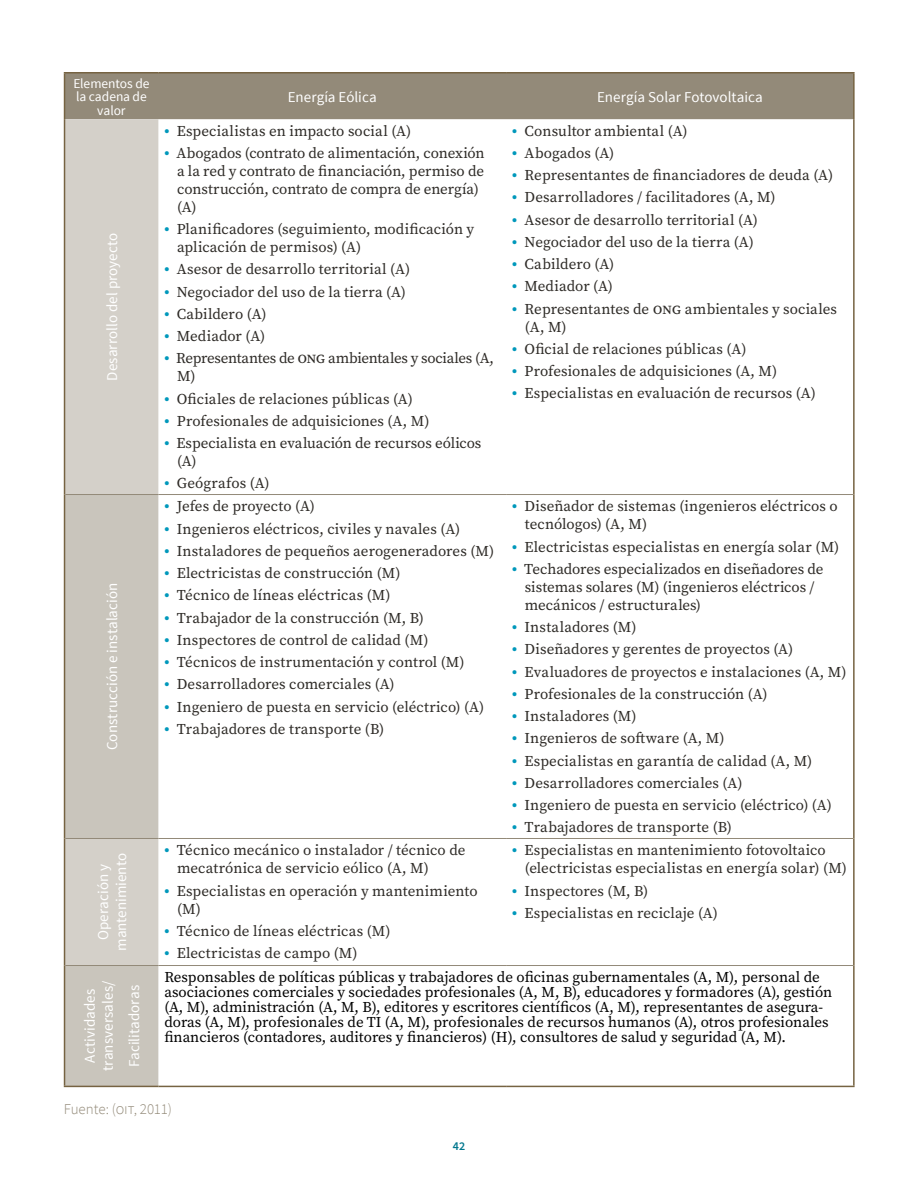
<style>
.page{position:relative;width:918px;height:1188px;background:#fff}
.page>*{position:absolute;margin:0;border:0;box-sizing:border-box;transform-origin:0 0}
.t1{font:15px/18px "Source Serif Pro";letter-spacing:.005em;color:#2d2a26}
.t2{font:15px/15px "Source Serif Pro";color:#000}
.t3{font:15px/18px "Source Sans Pro";color:#fff;text-align:center}
.t4{font:15px/18px "Source Serif Pro";letter-spacing:-.015em;color:#2d2a26}
.t5{font:300 15px "Source Sans Pro";letter-spacing:-.005em;color:#938a79}
.t6{font:13.5px/13.5px "Source Sans Pro";letter-spacing:-.005em;color:#fff;text-align:center}
.t7{font:600 12px "Source Sans Pro";color:#00778e}
.s1{font-weight:700;color:#0098bb}
</style>
<div class="page">
<div style="left:65px;top:74px;width:788px;height:45px;background:#938a79"></div>
<div style="left:65px;top:119px;width:93px;height:375px;background:#d4d0c9"></div>
<svg style="left:65px;top:495px;width:93px;height:591px;background:#cbc6be"></svg>
<hr style="left:64px;top:72px;width:94px;height:2px;background:#766342">
<hr style="left:64px;top:74px;width:1px;height:45px;background:#766342">
<hr style="left:158px;top:72px;width:348px;height:2px;background:#766342">
<hr style="left:506px;top:72px;width:349px;height:2px;background:#766342">
<hr style="left:853px;top:74px;width:2px;height:45px;background:#766342">
<hr style="left:64px;top:119px;width:1px;height:376px;background:#766342">
<hr style="left:853px;top:119px;width:2px;height:376px;background:#766342">
<hr style="left:64px;top:495px;width:1px;height:343px;background:#766342">
<hr style="left:853px;top:495px;width:2px;height:343px;background:#766342">
<hr style="left:64px;top:838px;width:1px;height:128px;background:#766342">
<hr style="left:853px;top:838px;width:2px;height:128px;background:#766342">
<hr style="left:64px;top:966px;width:1px;height:120px;background:#766342">
<hr style="left:853px;top:966px;width:2px;height:120px;background:#766342">
<hr style="left:64px;top:1086px;width:94px;height:1px;background:#766342">
<hr style="left:158px;top:1086px;width:348px;height:1px;background:#766342">
<hr style="left:506px;top:1086px;width:349px;height:1px;background:#766342">
<hr style="left:65px;top:494px;width:93px;height:1px;background:#938a79">
<hr style="left:158px;top:494px;width:348px;height:1px;background:#938a79">
<hr style="left:506px;top:494px;width:347px;height:1px;background:#938a79">
<hr style="left:65px;top:838px;width:93px;height:1px;background:#938a79">
<hr style="left:158px;top:838px;width:348px;height:1px;background:#938a79">
<hr style="left:506px;top:838px;width:347px;height:1px;background:#938a79">
<hr style="left:65px;top:965px;width:93px;height:1px;background:#938a79">
<hr style="left:158px;top:965px;width:348px;height:1px;background:#938a79">
<hr style="left:506px;top:965px;width:347px;height:1px;background:#938a79">
<p class="t6" style="left:73px;top:77px;width:78px">Elementos de la cadena de valor</p>
<p class="t3" style="left:103px;top:381px;width:149px;rotate:-90deg">Desarrollo del proyecto</p>
<p class="t3" style="left:103px;top:750px;width:169px;rotate:-90deg">Construcción e instalación</p>
<p class="t3" style="left:288px;top:88px;width:90px">Energía Eólica</p>
<p class="t3" style="left:597px;top:88px;width:167px">Energía Solar Fotovoltaica</p>
<p class="t1" style="left:164px;top:122px;width:248px"><span class="s1">•</span> Especialistas en impacto social (A)</p>
<p class="t4" style="left:177px;top:144px;width:309px;text-indent:-13px"><span class="s1">•</span> Abogados (contrato de alimentación, conexión a la red y contrato de financiación, permiso de construcción, contrato de compra de energía) (A)</p>
<p class="t1" style="left:177px;top:220px;width:299px;text-indent:-13px"><span class="s1">•</span> Planificadores (seguimiento, modificación y aplicación de permisos) (A)</p>
<p class="t1" style="left:164px;top:260px;width:247px"><span class="s1">•</span> Asesor de desarrollo territorial (A)</p>
<p class="t1" style="left:164px;top:283px;width:243px"><span class="s1">•</span> Negociador del uso de la tierra (A)</p>
<p class="t1" style="left:164px;top:305px;width:104px"><span class="s1">•</span> Cabildero (A)</p>
<p class="t1" style="left:164px;top:327px;width:102px"><span class="s1">•</span> Mediador (A)</p>
<p class="t1" style="left:177px;top:349px;width:318px;text-indent:-13px"><span class="s1">•</span> Representantes de ong ambientales y sociales (A,<br>M)</p>
<p class="t1" style="left:164px;top:390px;width:250px"><span class="s1">•</span> Oficiales de relaciones públicas (A)</p>
<p class="t1" style="left:164px;top:412px;width:267px"><span class="s1">•</span> Profesionales de adquisiciones (A, M)</p>
<p class="t1" style="left:177px;top:434px;width:306px;text-indent:-13px"><span class="s1">•</span> Especialista en evaluación de recursos eólicos (A)</p>
<p class="t1" style="left:164px;top:474px;width:107px"><span class="s1">•</span> Geógrafos (A)</p>
<p class="t1" style="left:164px;top:497px;width:152px"><span class="s1">•</span> Jefes de proyecto (A)</p>
<p class="t1" style="left:164px;top:520px;width:297px"><span class="s1">•</span> Ingenieros eléctricos, civiles y navales (A)</p>
<p class="t1" style="left:164px;top:542px;width:331px"><span class="s1">•</span> Instaladores de pequeños aerogeneradores (M)</p>
<p class="t1" style="left:164px;top:564px;width:238px"><span class="s1">•</span> Electricistas de construcción (M)</p>
<p class="t1" style="left:164px;top:586px;width:228px"><span class="s1">•</span> Técnico de líneas eléctricas (M)</p>
<p class="t1" style="left:164px;top:609px;width:261px"><span class="s1">•</span> Trabajador de la construcción (M, B)</p>
<p class="t1" style="left:164px;top:631px;width:266px"><span class="s1">•</span> Inspectores de control de calidad (M)</p>
<p class="t1" style="left:164px;top:653px;width:302px"><span class="s1">•</span> Técnicos de instrumentación y control (M)</p>
<p class="t1" style="left:164px;top:675px;width:232px"><span class="s1">•</span> Desarrolladores comerciales (A)</p>
<p class="t1" style="left:164px;top:698px;width:321px"><span class="s1">•</span> Ingeniero de puesta en servicio (eléctrico) (A)</p>
<p class="t1" style="left:164px;top:720px;width:221px"><span class="s1">•</span> Trabajadores de transporte (B)</p>
<p class="t1" style="left:512px;top:122px;width:177px"><span class="s1">•</span> Consultor ambiental (A)</p>
<p class="t1" style="left:512px;top:144px;width:104px"><span class="s1">•</span> Abogados (A)</p>
<p class="t1" style="left:512px;top:166px;width:323px"><span class="s1">•</span> Representantes de financiadores de deuda (A)</p>
<p class="t1" style="left:512px;top:188px;width:265px"><span class="s1">•</span> Desarrolladores / facilitadores (A, M)</p>
<p class="t1" style="left:512px;top:211px;width:247px"><span class="s1">•</span> Asesor de desarrollo territorial (A)</p>
<p class="t1" style="left:512px;top:233px;width:243px"><span class="s1">•</span> Negociador del uso de la tierra (A)</p>
<p class="t1" style="left:512px;top:255px;width:104px"><span class="s1">•</span> Cabildero (A)</p>
<p class="t1" style="left:512px;top:277px;width:102px"><span class="s1">•</span> Mediador (A)</p>
<p class="t1" style="left:525px;top:300px;width:314px;text-indent:-13px"><span class="s1">•</span> Representantes de ong ambientales y sociales (A, M)</p>
<p class="t1" style="left:512px;top:340px;width:236px"><span class="s1">•</span> Oficial de relaciones públicas (A)</p>
<p class="t1" style="left:512px;top:362px;width:267px"><span class="s1">•</span> Profesionales de adquisiciones (A, M)</p>
<p class="t1" style="left:512px;top:384px;width:305px"><span class="s1">•</span> Especialistas en evaluación de recursos (A)</p>
<p class="t1" style="left:525px;top:497px;width:314px;text-indent:-13px"><span class="s1">•</span> Diseñador de sistemas (ingenieros eléctricos o tecnólogos) (A, M)</p>
<p class="t1" style="left:512px;top:538px;width:329px"><span class="s1">•</span> Electricistas especialistas en energía solar (M)</p>
<p class="t1" style="left:525px;top:560px;width:300px;text-indent:-13px"><span class="s1">•</span> Techadores especializados en diseñadores de sistemas solares (M) (ingenieros eléctricos / mecánicos / estructurales)</p>
<p class="t1" style="left:512px;top:618px;width:126px"><span class="s1">•</span> Instaladores (M)</p>
<p class="t1" style="left:512px;top:640px;width:283px"><span class="s1">•</span> Diseñadores y gerentes de proyectos (A)</p>
<p class="t1" style="left:512px;top:663px;width:336px"><span class="s1">•</span> Evaluadores de proyectos e instalaciones (A, M)</p>
<p class="t1" style="left:512px;top:685px;width:257px"><span class="s1">•</span> Profesionales de la construcción (A)</p>
<p class="t1" style="left:512px;top:707px;width:126px"><span class="s1">•</span> Instaladores (M)</p>
<p class="t1" style="left:512px;top:729px;width:214px"><span class="s1">•</span> Ingenieros de software (A, M)</p>
<p class="t1" style="left:512px;top:752px;width:302px"><span class="s1">•</span> Especialistas en garantía de calidad (A, M)</p>
<p class="t1" style="left:512px;top:774px;width:232px"><span class="s1">•</span> Desarrolladores comerciales (A)</p>
<p class="t1" style="left:512px;top:796px;width:321px"><span class="s1">•</span> Ingeniero de puesta en servicio (eléctrico) (A)</p>
<p class="t1" style="left:512px;top:818px;width:221px"><span class="s1">•</span> Trabajadores de transporte (B)</p>
<p class="t3" style="left:94px;top:951px;width:99px;rotate:-90deg">Operación y mantenimiento</p>
<p class="t1" style="left:177px;top:841px;width:290px;text-indent:-13px"><span class="s1">•</span> Técnico mecánico o instalador / técnico de mecatrónica de servicio eólico (A, M)</p>
<p class="t1" style="left:177px;top:882px;width:302px;text-indent:-13px"><span class="s1">•</span> Especialistas en operación y mantenimiento (M)</p>
<p class="t1" style="left:164px;top:922px;width:228px"><span class="s1">•</span> Técnico de líneas eléctricas (M)</p>
<p class="t1" style="left:164px;top:944px;width:195px"><span class="s1">•</span> Electricistas de campo (M)</p>
<p class="t1" style="left:525px;top:841px;width:324px;text-indent:-13px"><span class="s1">•</span> Especialistas en mantenimiento fotovoltaico (electricistas especialistas en energía solar) (M)</p>
<p class="t1" style="left:512px;top:882px;width:138px"><span class="s1">•</span> Inspectores (M, B)</p>
<p class="t1" style="left:512px;top:904px;width:207px"><span class="s1">•</span> Especialistas en reciclaje (A)</p>
<p class="t3" style="left:81px;top:1071px;width:91px;rotate:-90deg">Actividades transversales/</p>
<p class="t3" style="left:126px;top:1067px;width:83px;rotate:-90deg">Facilitadoras</p>
<p class="t2" style="left:164px;top:970px;width:670px">Responsables de políticas públicas y trabajadores de oficinas gubernamentales (A, M), personal de asociaciones comerciales y sociedades profesionales (A, M, B), educadores y formadores (A), gestión (A, M), administración (A, M, B), editores y escritores científicos (A, M), representantes de asegura&shy;doras (A, M), profesionales de TI (A, M), profesionales de recursos humanos (A), otros profesionales financieros (contadores, auditores y financieros) (H), consultores de salud y seguridad (A, M).</p>
<p class="t5" style="left:64px;top:1100px;width:110px">Fuente: (oit, 2011)</p>
<p class="t7" style="left:453px;top:1138px;width:14px">42</p>
</div>
